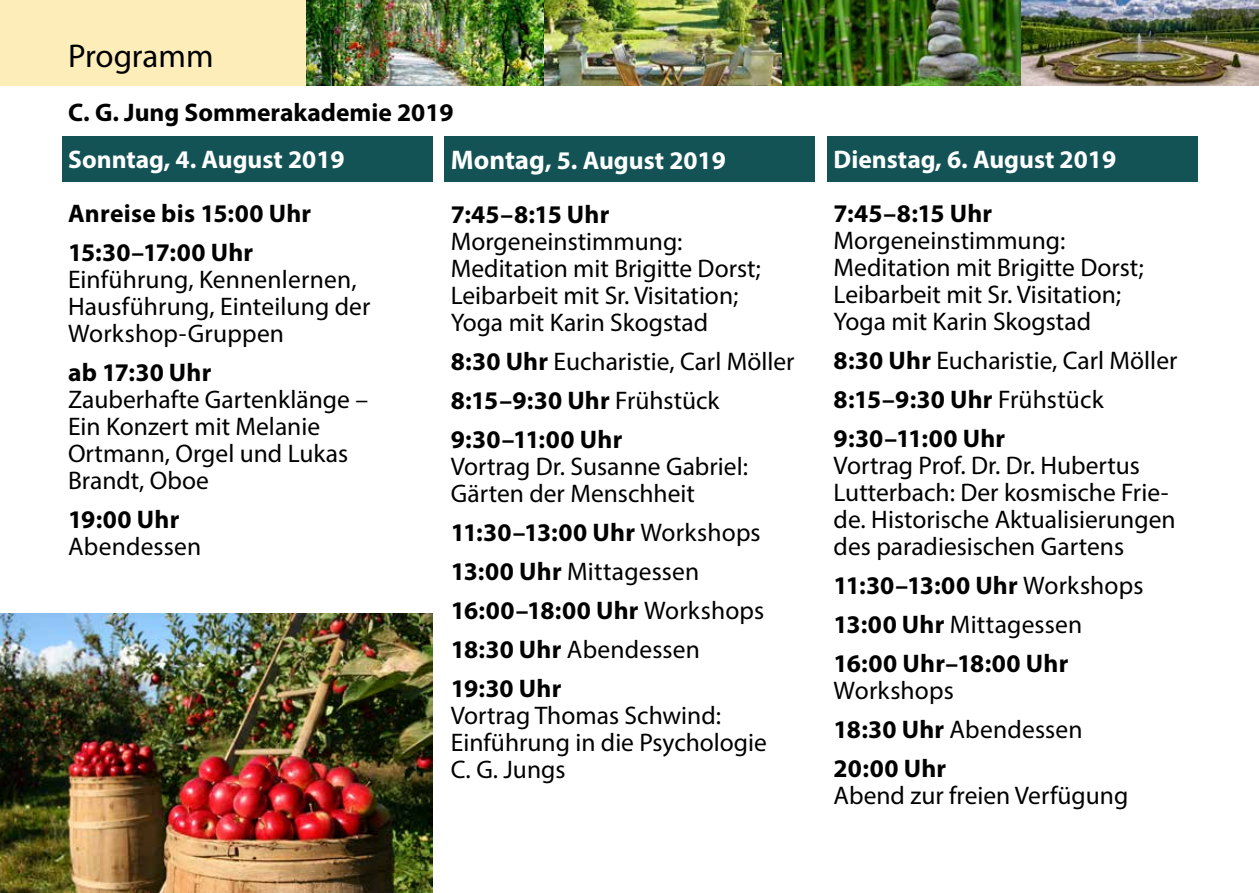
<style>
.page{position:relative;width:1259px;height:893px;background:#fff}
.page>*{position:absolute;margin:0;border:0;box-sizing:border-box;transform-origin:0 0}
.t1{font:33px "Myriad Pro";letter-spacing:-.005em;color:#000}
.t2{font:25.5px/27px "Myriad Pro";color:#000}
.t3{font:700 25.5px/39px "Myriad Pro";letter-spacing:.01em;color:#000}
.t4{font:700 25.5px/54px "Myriad Pro";color:#fff}
.s1{font-size:27px}
.s2{color:#000}
.s3{font-weight:400}
.s4{font-weight:700}
</style>
<div class="page">
<div style="left:0;top:0;width:306px;height:85px;background:#fdedb9"></div>
<div style="left:62px;top:136px;width:370px;height:45px;background:#135355"></div>
<div style="left:445px;top:136px;width:370px;height:45px;background:#135355"></div>
<div style="left:827px;top:136px;width:370px;height:45px;background:#135355"></div>
<img style="left:306px;top:0;width:953px;height:85px">
<img style="left:0;top:613px;width:432px;height:280px">
<p class="t1" style="left:68px;top:36px;width:147px">Programm</p>
<p class="t3" style="left:68px;top:92px;width:387px">C. G. Jung Sommerakademie 2019</p>
<p class="t4" style="left:68px;top:132px;width:278px">Sonntag, 4. August 2019</p>
<p class="t3" style="left:68px;top:193px;width:245px">Anreise bis 15:00 Uhr<br>15:30–17:00 Uhr</p>
<p class="t2" style="left:68px;top:265px;width:304px">Einführung, Kennenlernen,<br>Hausführung, Einteilung der<br>Workshop-Gruppen</p>
<p class="t3" style="left:68px;top:352px;width:145px">ab 17:30 Uhr</p>
<p class="t2" style="left:68px;top:385px;width:301px">Zauberhafte Gartenklänge –<br>Ein Konzert mit Melanie<br>Ortmann, Orgel und Lukas<br>Brandt, Oboe</p>
<p class="t3" style="left:68px;top:499px;width:113px">19:00 Uhr</p>
<p class="t2" style="left:68px;top:533px;width:135px">Abendessen</p>
<p class="t4" style="left:451px;top:133px;width:277px"><span class="s1">Montag</span>, 5. August 2019<br><span class="s2">7:45–8:15 Uhr</span></p>
<p class="t2" style="left:451px;top:228px;width:311px">Morgeneinstimmung:<br>Meditation mit Brigitte Dorst;<br>Leibarbeit mit Sr. Visitation;<br>Yoga mit Karin Skogstad</p>
<p class="t3" style="left:451px;top:341px;width:345px">8:30 Uhr <span class="s3">Eucharistie, Carl Möller<br></span>8:15–9:30 Uhr <span class="s3">Frühstück<br></span>9:30–11:00 Uhr</p>
<p class="t2" style="left:451px;top:453px;width:299px">Vortrag Dr. Susanne Gabriel:<br>Gärten der Menschheit</p>
<p class="t3" style="left:451px;top:512px;width:315px">11:30–13:00 Uhr <span class="s3">Workshops<br></span>13:00 Uhr <span class="s3">Mittagessen<br></span>16:00–18:00 Uhr <span class="s3">Workshops<br></span>18:30 Uhr <span class="s3">Abendessen<br></span>19:30 Uhr</p>
<p class="t2" style="left:451px;top:702px;width:317px">Vortrag Thomas Schwind:<br>Einführung in die Psychologie<br>C. G. Jungs</p>
<p class="t4" style="left:833px;top:131px;width:284px">Dienstag, 6. August 2019</p>
<p class="t3" style="left:833px;top:193px;width:160px">7:45–8:15 Uhr</p>
<p class="t2" style="left:833px;top:226px;width:311px">Morgeneinstimmung:<br>Meditation mit Brigitte Dorst;<br>Leibarbeit mit Sr. Visitation;<br>Yoga mit Karin Skogstad</p>
<p class="t3" style="left:833px;top:340px;width:345px">8:30 Uhr <span class="s3">Eucharistie, Carl Möller<br></span>8:15–9:30 Uhr <span class="s3">Frühstück<br></span>9:30–11:00 Uhr</p>
<p class="t2" style="left:833px;top:451px;width:343px">Vortrag Prof. Dr. Dr. Hubertus<br>Lutterbach: Der kosmische Frie&shy;de. Historische Aktualisierungen des paradiesischen Gartens</p>
<p class="t3" style="left:833px;top:565px;width:311px">11:30–13:00 Uhr <span class="s3">Workshops<br></span>13:00 Uhr <span class="s3">Mittagessen<br></span>16:00 Uhr–18:00 Uhr</p>
<p class="t2" style="left:833px;top:670px;width:250px;line-height:39px">Workshops<br><span class="s4">18:30 Uhr</span> Abendessen<br><span class="s4">20:00 Uhr</span></p>
<p class="t2" style="left:833px;top:781px;width:296px">Abend zur freien Verfügung</p>
</div>
